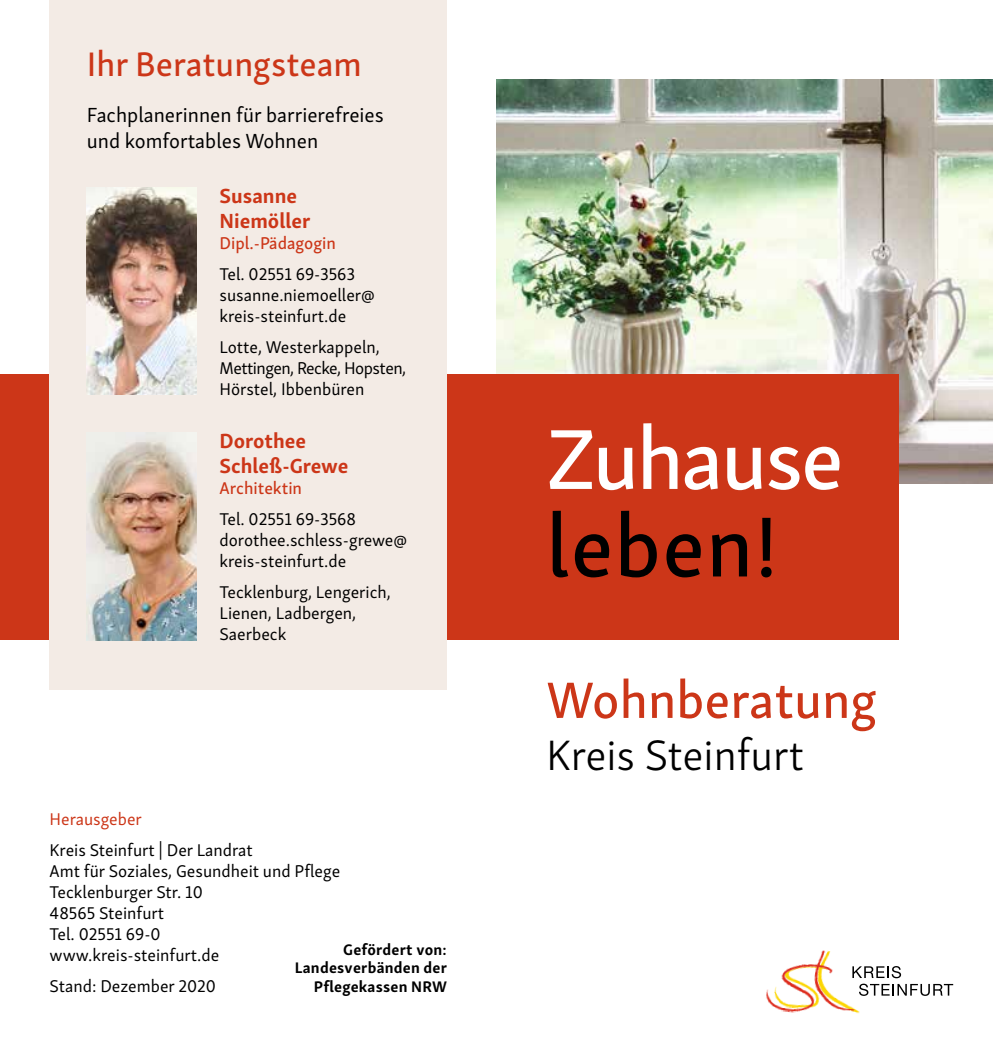
<style>
.page{position:relative;width:993px;height:1042px;background:#fff}
.page>*{position:absolute;margin:0;border:0;box-sizing:border-box;transform-origin:0 0}
.t1{font:87.5px "Skolar Sans Latn Me";letter-spacing:-.03em;color:#fff}
.t2{font:87.5px "Skolar Sans Latn Me";letter-spacing:.01em;color:#000}
.t3{font:52.5px "Skolar Sans Latn Me";color:#cc3618}
.t4{font:300 43.75px "Skolar Sans Latn";color:#000}
.t5{font:35px "Skolar Sans Latn Me";color:#cc3618}
.t6{font:21px/26.2px "Skolar Sans Latn";color:#000}
.t7{font:700 21px/25.2px "Skolar Sans Latn";color:#cc3618}
.t8{font:17.5px/21px "Skolar Sans Latn";color:#000}
.t9{font:17.5px "Skolar Sans Latn Me";color:#cc3618}
.t10{font:17.5px "Skolar Sans Latn";color:#cc3618}
.t11{font:700 15.75px/18.9px "Skolar Sans Latn";letter-spacing:.015em;color:#000;text-align:right}
</style>
<div class="page">
<img style="left:496px;top:79px;width:496px;height:404px">
<div style="left:0;top:374px;width:898px;height:266px;background:#cc3618"></div>
<svg style="left:868px;top:966px;width:84px;height:30px"></svg>
<img style="left:766px;top:950px;width:102px;height:64px">
<div style="left:50px;top:0;width:396px;height:690px;background:#f3ebe5"></div>
<img style="left:87px;top:432px;width:109px;height:208px">
<img style="left:87px;top:187px;width:109px;height:208px">
<h3 class="t5" style="left:87px;top:37px;width:276px">Ihr Beratungsteam</h3>
<p class="t6" style="left:87px;top:100px;width:298px">Fachplanerinnen für barrierefreies und komfortables Wohnen</p>
<p class="t7" style="left:219px;top:181px;width:92px">Susanne<br>Niemöller</p>
<p class="t9" style="left:219px;top:230px;width:118px">Dipl.-Pädagogin</p>
<p class="t8" style="left:219px;top:262px;width:157px">Tel. 02551 69-3563 susanne.niemoeller@ kreis-steinfurt.de</p>
<p class="t8" style="left:219px;top:335px;width:188px">Lotte, Westerkappeln,<br>Mettingen, Recke, Hopsten,<br>Hörstel, Ibbenbüren</p>
<p class="t7" style="left:219px;top:426px;width:130px">Dorothee<br>Schleß-Grewe</p>
<p class="t9" style="left:219px;top:475px;width:84px">Architektin</p>
<p class="t8" style="left:219px;top:507px;width:189px">Tel. 02551 69-3568 dorothee.schless-grewe@ kreis-steinfurt.de</p>
<p class="t8" style="left:219px;top:580px;width:173px">Tecklenburg, Lengerich,<br>Lienen, Ladbergen,<br>Saerbeck</p>
<p class="t10" style="left:50px;top:806px;width:94px">Herausgeber</p>
<p class="t8" style="left:50px;top:838px;width:292px">Kreis Steinfurt | Der Landrat<br>Amt für Soziales, Gesundheit und Pflege<br>Tecklenburger Str. 10<br>48565 Steinfurt<br>Tel. 02551 69-0<br>www.kreis-steinfurt.de</p>
<p class="t8" style="left:50px;top:974px;width:168px">Stand: Dezember 2020</p>
<p class="t11" style="left:295px;top:938px;width:154px">Gefördert von:<br>Landesverbänden der<br>Pflegekassen NRW</p>
<h1 class="t1" style="left:546px;top:391px;width:299px">Zuhause</h1>
<h1 class="t2" style="left:546px;top:479px;width:234px">leben!</h1>
<h2 class="t3" style="left:546px;top:659px;width:332px">Wohnberatung</h2>
<h3 class="t4" style="left:546px;top:723px;width:259px">Kreis Steinfurt</h3>
</div>
